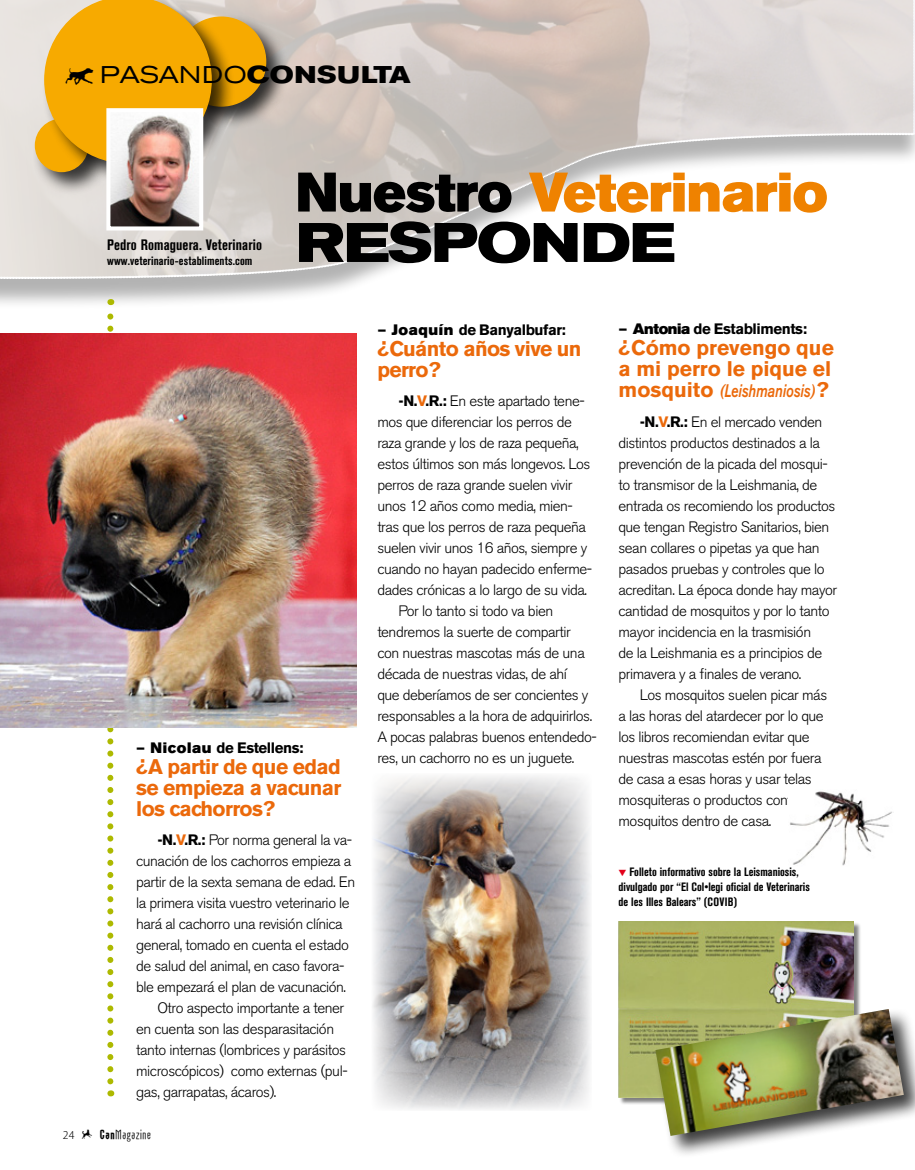
<style>
.page{position:relative;width:915px;height:1170px;background:#fff}
.page>*{position:absolute;margin:0;border:0;box-sizing:border-box;transform-origin:0 0}
.t1{font:55.2px "Akzidenz Grotesk BE Super";letter-spacing:-.01em;color:#ef8200}
.t2{font:700 expanded 55.2px "Akzidenz Grotesk BE";letter-spacing:-.03em;color:#000}
.t3{font:700 expanded 24px "Akzidenz Grotesk BE";letter-spacing:.025em;color:#000}
.t4{font:700 21px/21px "Akzidenz Grotesk BE";letter-spacing:-.03em;color:#eb690b;text-align:justify}
.t5{font:700 21px/21px "Akzidenz Grotesk BE";color:#eb690b}
.t6{font:italic 500 18px "Akzidenz Grotesk BE";color:#eb690b;scale:.75 1}
.t7{font:300 15px/21px "Akzidenz Grotesk BE";letter-spacing:-.03em;color:#000}
.t8{font:700 15px "Akzidenz Grotesk BE";letter-spacing:-.03em;color:#000}
.t9{font:700 condensed 15px "Akzidenz Grotesk BE";letter-spacing:.01em;color:#000}
.t10{font:13.5px "Orbon Regular ITCTT";letter-spacing:.05em;color:#000}
.t11{font:700 condensed 12px/15px "Akzidenz Grotesk BE";color:#000}
.s1{font-family:"Catsvs Dogs LT";font-weight:400;font-stretch:normal;font-size:48px}
.s2{font-weight:400}
.s3{color:#000}
.s4{font-family:"Akzidenz Grotesk BE Super";font-weight:400}
.s5{font-weight:700}
.s6{font-weight:700;color:#eb690b}
.s7{font-family:"Koz Go Pr 6 N";font-weight:300;font-size:10.5px}
.s8{font-family:"Catsvs Dogs LT";font-size:18px}
.s9{font-family:"Orbon Black ITCTT"}
.s10{font-weight:700;font-style:normal;font-size:21px}
.s11{color:#e2001a}
</style>
<div class="page">
<svg style="left:0;top:280px;width:363px;height:25px"></svg>
<svg style="left:0;top:0;width:914px;height:279px"></svg>
<img style="left:111px;top:113px;width:87px;height:112px">
<div style="left:106px;top:108px;width:97px;height:122px;border:4px solid #fff"></div>
<img style="left:618px;top:921px;width:235px;height:176px">
<div style="left:653px;top:1007px;width:261px;height:151px;background:#000;opacity:.75"></div>
<img style="left:655px;top:1008px;width:248px;height:127px">
<img style="left:372px;top:775px;width:219px;height:335px">
<img style="left:790px;top:791px;width:102px;height:75px">
<svg style="left:107px;top:299px;width:6px;height:782px"></svg>
<img style="left:0;top:334px;width:356px;height:393px">
<h2 class="t3" style="left:64px;top:61px;width:348px"><span class="s1">f</span> <span class="s2">PASANDO</span>CONSULTA</h2>
<p class="t9" style="left:107px;top:236px;width:156px">Pedro Romaguera. Veterinario</p>
<p class="t11" style="left:107px;top:253px;width:147px">www.veterinario-establiments.com</p>
<h1 class="t1" style="left:296px;top:160px;width:533px"><span class="s3">Nuestro</span> Veterinario</h1>
<h1 class="t2" style="left:296px;top:211px;width:381px">RESPONDE</h1>
<p class="t8" style="left:136px;top:738px;width:169px">— <span class="s4">Nicolau</span> de Estellens:</p>
<h3 class="t4" style="left:136px;top:756px;width:207px">¿A partir de que edad se empieza a vacunar los cachorros?</h3>
<p class="t7" style="left:157px;top:829px;width:196px"><span class="s5">-N.</span><span class="s6">V</span><span class="s5">.R.:</span> Por norma general la va-</p>
<p class="t7" style="left:136px;top:850px;width:217px">cunación de los cachorros empieza a</p>
<p class="t7" style="left:136px;top:871px;width:220px">partir de la sexta semana de edad. En</p>
<p class="t7" style="left:136px;top:892px;width:215px">la primera visita vuestro veterinario le</p>
<p class="t7" style="left:136px;top:913px;width:208px">hará al cachorro una revisión clínica</p>
<p class="t7" style="left:136px;top:934px;width:214px">general, tomado en cuenta el estado</p>
<p class="t7" style="left:136px;top:955px;width:210px">de salud del animal, en caso favora-</p>
<p class="t7" style="left:136px;top:976px;width:211px">ble empezará el plan de vacunación.</p>
<p class="t7" style="left:157px;top:997px;width:188px">Otro aspecto importante a tener</p>
<p class="t7" style="left:136px;top:1018px;width:199px">en cuenta son las desparasitación</p>
<p class="t7" style="left:136px;top:1039px;width:211px">tanto internas (lombrices y parásitos</p>
<p class="t7" style="left:136px;top:1060px;width:213px">microscópicos) como externas (pul-</p>
<p class="t7" style="left:136px;top:1081px;width:142px">gas, garrapatas, ácaros).</p>
<p class="t10" style="left:63px;top:1127px;width:89px"><span class="s7">24</span> <span class="s8">m</span> <span class="s9">Can</span>Magazine</p>
<p class="t8" style="left:377px;top:321px;width:190px">— <span class="s4">Joaquín</span> de Banyalbufar:</p>
<h3 class="t4" style="left:377px;top:338px;width:206px">¿Cuánto años vive un perro?</h3>
<p class="t7" style="left:398px;top:391px;width:187px"><span class="s5">-N.</span><span class="s6">V</span><span class="s5">.R.:</span> En este apartado tene-</p>
<p class="t7" style="left:377px;top:412px;width:196px">mos que diferenciar los perros de</p>
<p class="t7" style="left:377px;top:433px;width:203px">raza grande y los de raza pequeña,</p>
<p class="t7" style="left:377px;top:454px;width:214px">estos últimos son más longevos. Los</p>
<p class="t7" style="left:377px;top:475px;width:196px">perros de raza grande suelen vivir</p>
<p class="t7" style="left:377px;top:496px;width:197px">unos 12 años como media, mien-</p>
<p class="t7" style="left:377px;top:517px;width:210px">tras que los perros de raza pequeña</p>
<p class="t7" style="left:377px;top:538px;width:211px">suelen vivir unos 16 años, siempre y</p>
<p class="t7" style="left:377px;top:559px;width:216px">cuando no hayan padecido enferme-</p>
<p class="t7" style="left:377px;top:580px;width:211px">dades crónicas a lo largo de su vida.</p>
<p class="t7" style="left:398px;top:601px;width:156px">Por lo tanto si todo va bien</p>
<p class="t7" style="left:377px;top:622px;width:195px">tendremos la suerte de compartir</p>
<p class="t7" style="left:377px;top:643px;width:209px">con nuestras mascotas más de una</p>
<p class="t7" style="left:377px;top:664px;width:191px">década de nuestras vidas, de ahí</p>
<p class="t7" style="left:377px;top:685px;width:212px">que deberíamos de ser concientes y</p>
<p class="t7" style="left:377px;top:706px;width:216px">responsables a la hora de adquirirlos.</p>
<p class="t7" style="left:377px;top:727px;width:221px">A pocas palabras buenos entendedo-</p>
<p class="t7" style="left:377px;top:748px;width:198px">res, un cachorro no es un juguete.</p>
<p class="t8" style="left:618px;top:320px;width:190px">— <span class="s4">Antonia</span> de Establiments:</p>
<h3 class="t5" style="left:618px;top:337px;width:217px">¿Cómo prevengo que a mi perro le pique el</h3>
<p class="t6" style="left:618px;top:380px;width:282px"><span class="s10">mosquito</span> (Leishmaniosis)<span class="s10">?</span></p>
<p class="t7" style="left:618px;top:411px;width:220px;text-indent:21px"><span class="s5">-N.</span><span class="s6">V</span><span class="s5">.R.:</span> En el mercado venden distintos productos destinados a la prevención de la picada del mosqui&shy;to transmisor de la Leishmania, de entrada os recomiendo los productos que tengan Registro Sanitarios, bien sean collares o pipetas ya que han pasados pruebas y controles que lo acreditan. La época donde hay mayor cantidad de mosquitos y por lo tanto mayor incidencia en la trasmisión<br>de la Leishmania es a principios de primavera y a finales de verano.</p>
<p class="t7" style="left:618px;top:684px;width:210px;text-indent:21px">Los mosquitos suelen picar más a las horas del atardecer por lo que los libros recomiendan evitar que nuestras mascotas estén por fuera de casa a esas horas y usar telas mosquiteras o productos contra mosquitos dentro de casa.</p>
<p class="t11" style="left:618px;top:864px;width:193px"><span class="s11">▼</span> Folleto informativo sobre la Leismaniosis, divulgado por “El Col•legi oficial de Veterinaris de les Illes Balears” (COVIB)</p>
</div>
